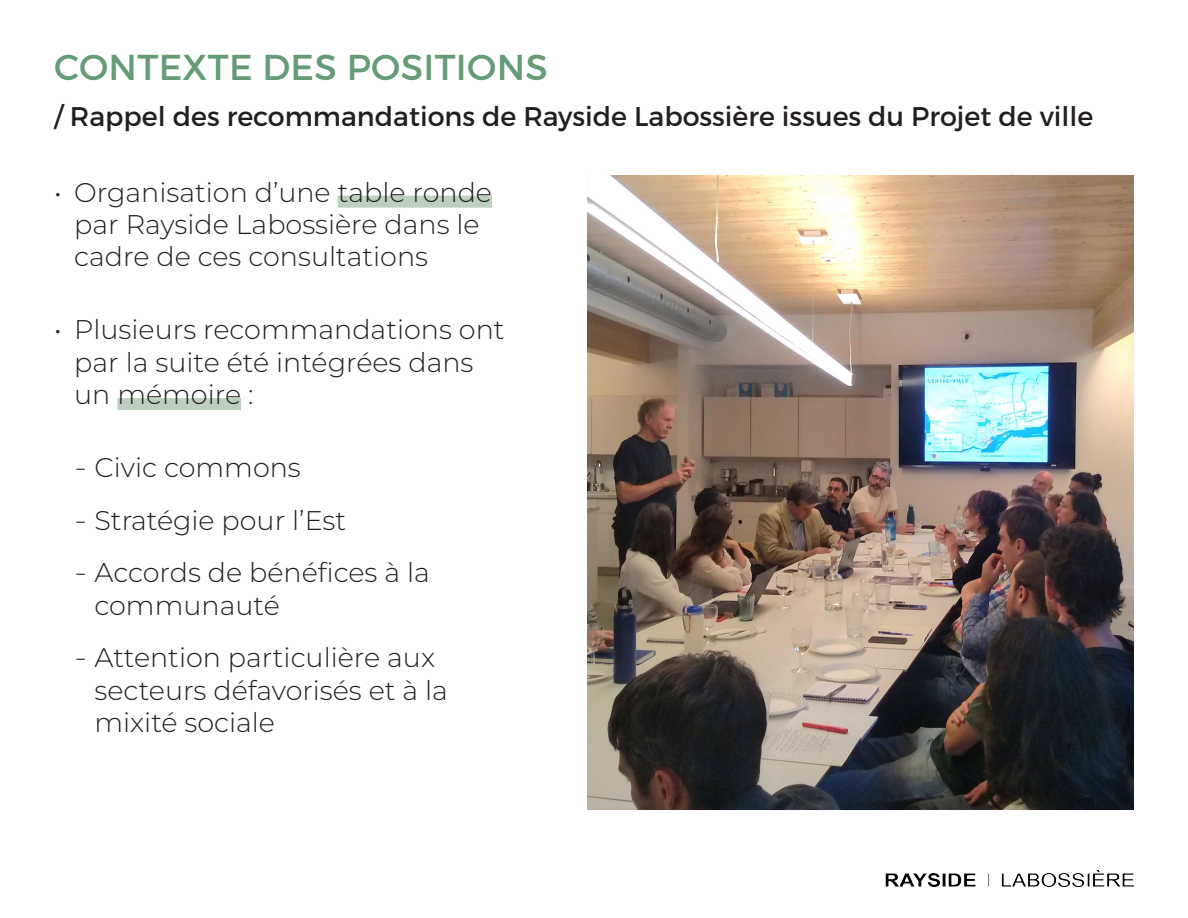
<style>
.page{position:relative;width:1188px;height:918px;background:#fff}
.page>*{position:absolute;margin:0;border:0;box-sizing:border-box;transform-origin:0 0}
.t1{font:36px "Montserrat";letter-spacing:.01em;color:#659b75}
.t2{font:300 27px/32.4px "Montserrat";color:#231f20}
.t3{font:27px "Montserrat";color:#231f20}
</style>
<div class="page">
<img style="left:885px;top:871px;width:249px;height:16px">
<div style="left:338px;top:196px;width:154px;height:12px;background:#bdcfbe"></div>
<div style="left:117px;top:398px;width:124px;height:12px;background:#bdcfbe"></div>
<img style="left:588px;top:176px;width:546px;height:634px">
<p class="t1" style="left:54px;top:45px;width:495px">CONTEXTE DES POSITIONS</p>
<p class="t3" style="left:54px;top:99px;width:1041px">/ Rappel des recommandations de Rayside Labossière issues du Projet de ville</p>
<p class="t2" style="left:74px;top:175px;width:419px;text-indent:-20px">• Organisation d’une table ronde par Rayside Labossière dans le cadre de ces consultations</p>
<p class="t2" style="left:74px;top:313px;width:432px;text-indent:-20px">• Plusieurs recommandations ont par la suite été intégrées dans un mémoire :</p>
<p class="t2" style="left:74px;top:451px;width:228px">݉ Civic commons</p>
<p class="t2" style="left:74px;top:503px;width:273px">݉ Stratégie pour l’Est</p>
<p class="t2" style="left:94px;top:556px;width:337px;text-indent:-20px">݉ Accords de bénéfices à la communauté</p>
<p class="t2" style="left:94px;top:641px;width:355px;text-indent:-20px">݉ Attention particulière aux secteurs défavorisés et à la mixité sociale</p>
</div>
